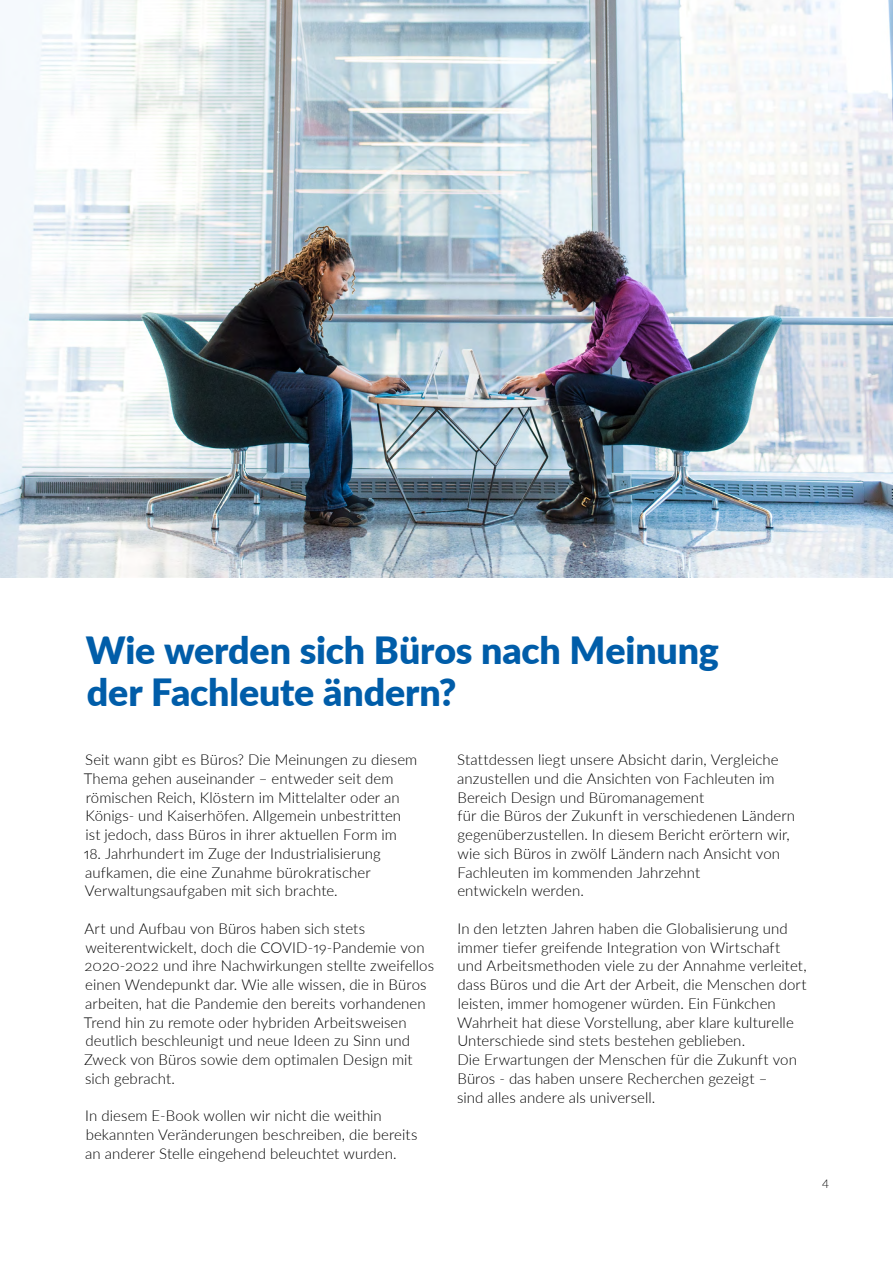
<style>
.page{position:relative;width:893px;height:1263px;background:#fff}
.page>*{position:absolute;margin:0;border:0;box-sizing:border-box;transform-origin:0 0}
.t1{font:900 37.5px/42px "Lato";letter-spacing:-.005em;color:#005da9}
.t2{font:300 15px/18.8px "Lato";letter-spacing:.005em;color:#000}
.t3{font:300 12px "Lato";color:#000}
</style>
<div class="page">
<img style="left:0;top:0;width:893px;height:578px">
<h1 class="t1" style="left:86px;top:628px;width:635px">Wie werden sich Büros nach Meinung der Fachleute ändern?</h1>
<p class="t2" style="left:84px;top:750px;width:335px">Seit wann gibt es Büros? Die Meinungen zu diesem Thema gehen auseinander – entweder seit dem römischen Reich, Klöstern im Mittelalter oder an Königs- und Kaiserhöfen. Allgemein unbestritten ist jedoch, dass Büros in ihrer aktuellen Form im</p>
<p class="t2" style="left:84px;top:844px;width:298px">18. Jahrhundert im Zuge der Industrialisierung aufkamen, die eine Zunahme bürokratischer<br>Verwaltungsaufgaben mit sich brachte.</p>
<p class="t2" style="left:84px;top:919px;width:352px">Art und Aufbau von Büros haben sich stets weiterentwickelt, doch die COVID-19-Pandemie von 2020-2022 und ihre Nachwirkungen stellte zweifellos einen Wendepunkt dar. Wie alle wissen, die in Büros arbeiten, hat die Pandemie den bereits vorhandenen Trend hin zu remote oder hybriden Arbeitsweisen deutlich beschleunigt und neue Ideen zu Sinn und Zweck von Büros sowie dem optimalen Design mit sich gebracht.</p>
<p class="t2" style="left:85px;top:1106px;width:334px">In diesem E-Book wollen wir nicht die weithin bekannten Veränderungen beschreiben, die bereits an anderer Stelle eingehend beleuchtet wurden.</p>
<p class="t2" style="left:457px;top:750px;width:339px">Stattdessen liegt unsere Absicht darin, Vergleiche anzustellen und die Ansichten von Fachleuten im Bereich Design und Büromanagement<br>für die Büros der Zukunft in verschiedenen Ländern gegenüberzustellen. In diesem Bericht erörtern wir, wie sich Büros in zwölf Ländern nach Ansicht von Fachleuten im kommenden Jahrzehnt<br>entwickeln werden.</p>
<p class="t2" style="left:457px;top:919px;width:351px">In den letzten Jahren haben die Globalisierung und immer tiefer greifende Integration von Wirtschaft und Arbeitsmethoden viele zu der Annahme verleitet, dass Büros und die Art der Arbeit, die Menschen dort leisten, immer homogener würden. Ein Fünkchen Wahrheit hat diese Vorstellung, aber klare kulturelle Unterschiede sind stets bestehen geblieben.<br>Die Erwartungen der Menschen für die Zukunft von Büros - das haben unsere Recherchen gezeigt –<br>sind alles andere als universell.</p>
<p class="t3" style="left:822px;top:1175px;width:8px">4</p>
</div>
